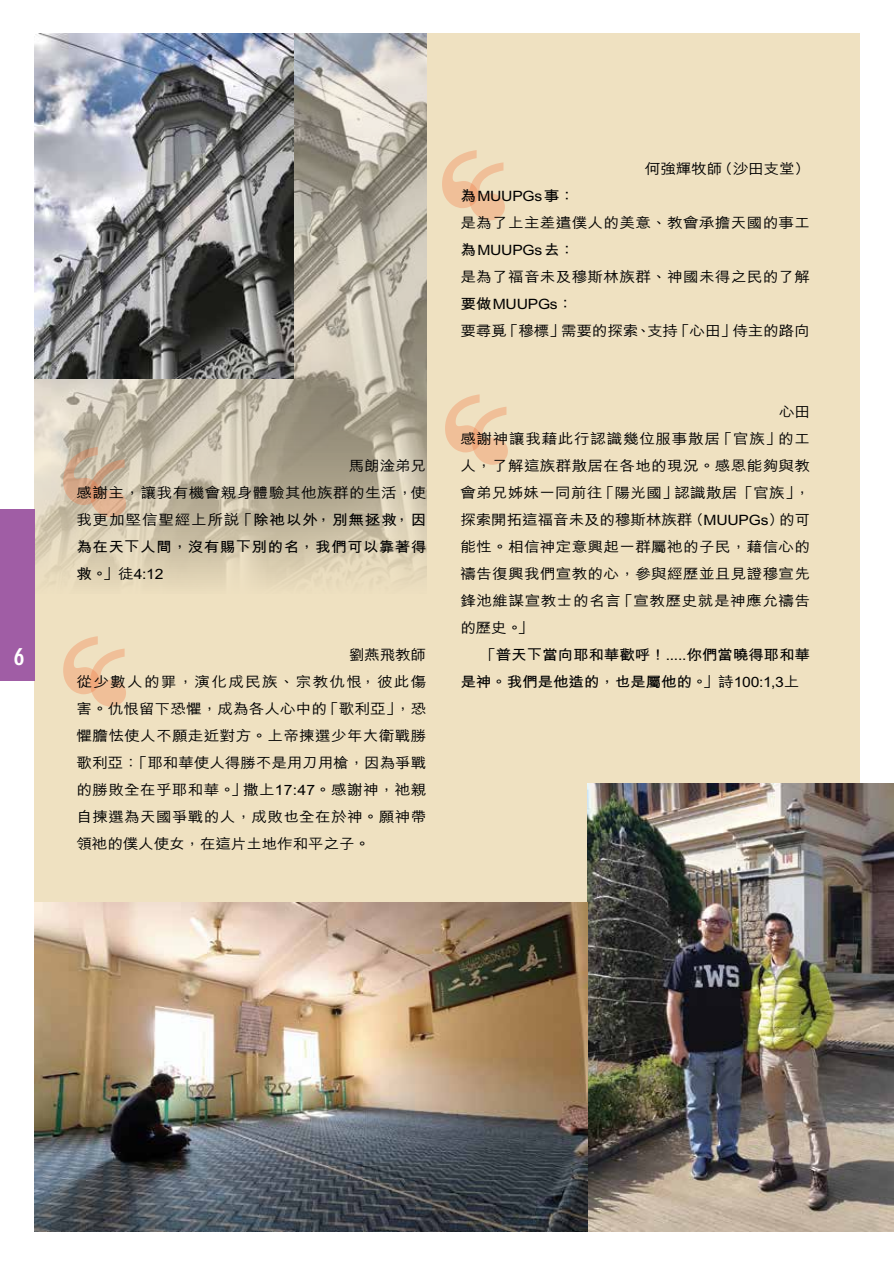
<style>
.page{position:relative;width:894px;height:1263px;background:#fff}
.page>*{position:absolute;margin:0;border:0;box-sizing:border-box;transform-origin:0 0}
.t1{font:700 condensed 24px "DIN Neuzeit Grotesk";color:#fff;scale:1.1 1}
.t2{font:500 14.25px/27px "M Hei HK";letter-spacing:.015em;color:#000;text-align:justify;scale:1.1 1}
.t3{font:700 14.25px/27px "M Hei HK";letter-spacing:-.015em;color:#000;scale:1.1 1}
.t4{font:500 14.25px "M Hei HK";letter-spacing:-.015em;color:#000;scale:1.1 1}
.s1{font-weight:700}
.s2{font-weight:500}
</style>
<div class="page">
<div style="left:35px;top:33px;width:825px;height:1198px;background:#efe1c1"></div>
<img style="left:35px;top:33px;width:391px;height:552px">
<div style="left:0;top:509px;width:34px;height:171px;background:#a05da5"></div>
<img style="left:587px;top:783px;width:306px;height:448px">
<img style="left:35px;top:903px;width:552px;height:328px">
<svg style="left:63px;top:447px;width:63px;height:70px"></svg>
<svg style="left:63px;top:636px;width:63px;height:71px"></svg>
<svg style="left:442px;top:150px;width:63px;height:70px"></svg>
<svg style="left:445px;top:394px;width:63px;height:71px"></svg>
<img style="left:35px;top:33px;width:259px;height:346px">
<h1 class="t1" style="left:14px;top:643px;width:11px">6</h1>
<p class="t2" style="left:77px;top:451px;width:319px;text-indent:272px">馬朗淦弟兄感謝主，讓我有機會親身體驗其他族群的生活，使我更加堅信聖經上所說「<span class="s1">除祂以外，別無拯救，因為在天下人間，沒有賜下別的名，我們可以靠著得救</span>。」徒4:12</p>
<p class="t2" style="left:77px;top:640px;width:320px;text-indent:272px">劉燕飛教師從少數人的罪，演化成民族、宗教仇恨，彼此傷害。仇恨留下恐懼，成為各人心中的「歌利亞」，恐懼膽怯使人不願走近對方。上帝揀選少年大衛戰勝歌利亞：「耶和華使人得勝不是用刀用槍，因為爭戰的勝敗全在乎耶和華。」撒上17:47。感謝神，祂親自揀選為天國爭戰的人，成敗也全在於神。願神帶領祂的僕人使女，在這片土地作和平之子。</p>
<p class="t4" style="left:645px;top:158px;width:152px">何強輝牧師（沙田支堂）</p>
<p class="t3" style="left:460px;top:181px;width:106px">為MUUPGs事：</p>
<p class="t2" style="left:460px;top:208px;width:319px">是為了上主差遣僕人的美意、教會承擔天國的事工</p>
<p class="t3" style="left:460px;top:235px;width:106px">為MUUPGs去：</p>
<p class="t2" style="left:460px;top:262px;width:319px">是為了福音未及穆斯林族群、神國未得之民的了解</p>
<p class="t3" style="left:460px;top:289px;width:104px">要做MUUPGs：</p>
<p class="t4" style="left:460px;top:320px;width:319px">要尋覓「穆標」需要的探索、支持「心田」侍主的路向</p>
<p class="t2" style="left:460px;top:397px;width:320px;text-indent:319px">心田感謝神讓我藉此行認識幾位服事散居「官族」的工人，了解這族群散居在各地的現況。感恩能夠與教會弟兄姊妹一同前往「陽光國」認識散居「官族」，探索開拓這福音未及的穆斯林族群（MUUPGs）的可能性。相信神定意興起一群屬祂的子民，藉信心的禱告復興我們宣教的心，參與經歷並且見證穆宣先鋒池維謀宣教士的名言「宣教歷史就是神應允禱告的歷史。」</p>
<p class="t3" style="left:460px;top:640px;width:319px;text-indent:20px"><span class="s2">「</span>普天下當向耶和華歡呼！.....你們當曉得耶和華是神。我們是他造的，也是屬他的<span class="s2">。」詩100:1,3上</span></p>
</div>
